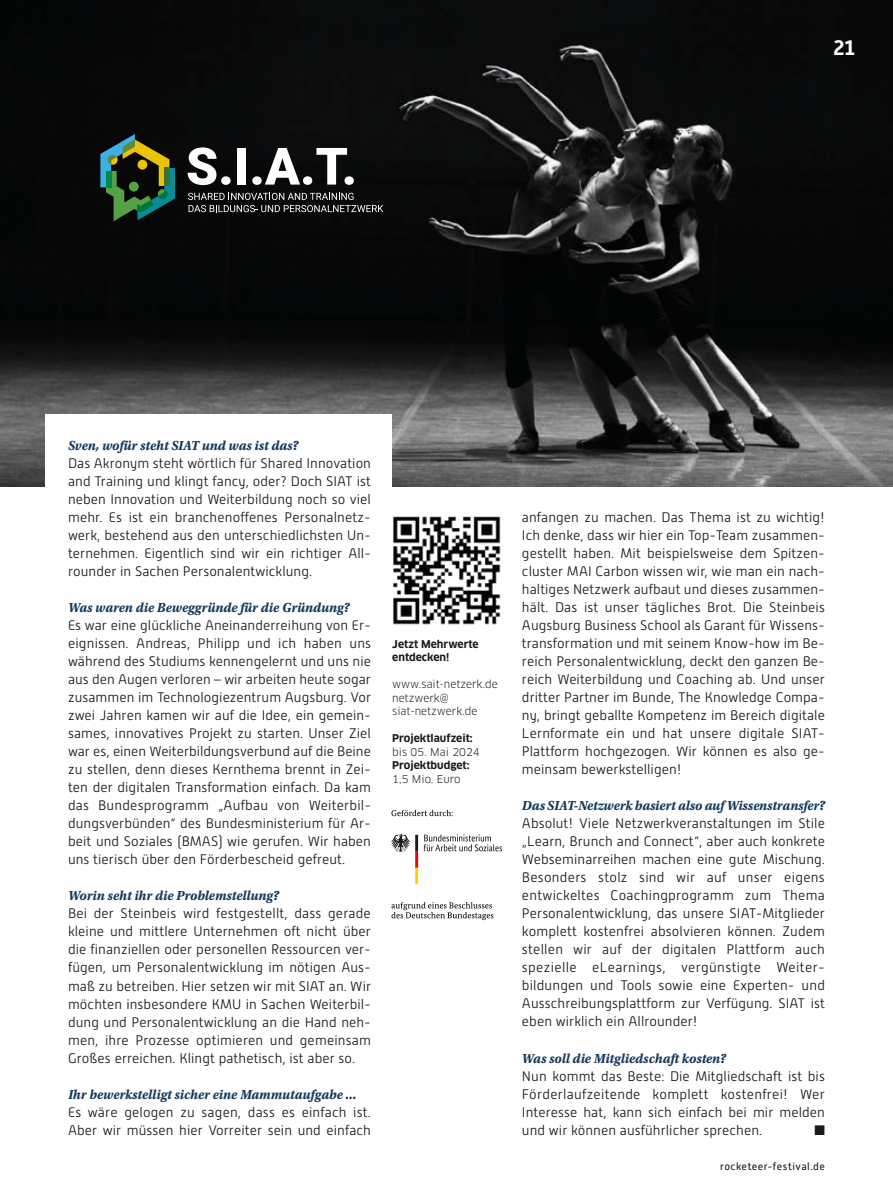
<style>
.page{position:relative;width:893px;height:1191px;background:#fff}
.page>*{position:absolute;margin:0;border:0;box-sizing:border-box;transform-origin:0 0}
.t1{font:700 21px "Alwyn New";color:#fff}
.t2{font:300 13.8px/18px "Alwyn New";letter-spacing:.005em;color:#1b1a19;text-align:justify}
.t3{font:13.8px "Utopia Std Bold Capt It";letter-spacing:-.005em;color:#13395d;scale:.95 1}
.t4{font:13.8px "Zapf Dingbats Std";color:#1b1a19}
.t5{font:10.5px/13.5px "Clan OT";color:#1b1a19}
.t6{font:700 10.5px/13.5px "Clan OT";color:#1b1a19}
.t7{font:10.5px "Alwyn New";letter-spacing:.045em;color:#1b1a19}
</style>
<div class="page">
<img style="left:0;top:0;width:893px;height:486px">
<svg style="left:391px;top:809px;width:62px;height:7px"></svg>
<svg style="left:391px;top:902px;width:102px;height:18px"></svg>
<svg style="left:391px;top:834px;width:27px;height:50px"></svg>
<svg style="left:424px;top:834px;width:78px;height:17px"></svg>
<img style="left:393px;top:516px;width:108px;height:109px">
<div style="left:45px;top:414px;width:347px;height:115px;background:#fff"></div>
<svg style="left:100px;top:134px;width:75px;height:87px;background:#2e4b2d"></svg>
<div style="left:129px;top:182px;width:10px;height:9px;background:#54a146;border-radius:50%"></div>
<svg style="left:188px;top:147px;width:43px;height:38px"></svg>
<div style="left:237px;top:148px;width:9px;height:37px;background:#fff"></div>
<svg style="left:252px;top:148px;width:102px;height:37px"></svg>
<svg style="left:188px;top:193px;width:195px;height:19px;background:#3f3f3f"></svg>
<h1 class="t1" style="left:833px;top:35px;width:23px">21</h1>
<p class="t3" style="left:68px;top:437px;width:244px">Sven, wofür steht SIAT und was ist das?</p>
<p class="t2" style="left:68px;top:454px;width:304px">Das Akronym steht wörtlich für Shared Innovation and Training und klingt fancy, oder? Doch SIAT ist neben Innovation und Weiterbildung noch so viel mehr. Es ist ein branchenoffenes Personalnetz&shy;werk, bestehend aus den unterschiedlichsten Un&shy;ternehmen. Eigentlich sind wir ein richtiger All&shy;rounder in Sachen Personalentwicklung.</p>
<p class="t3" style="left:68px;top:599px;width:298px">Was waren die Beweggründe für die Gründung?</p>
<p class="t2" style="left:68px;top:616px;width:305px">Es war eine glückliche Aneinanderreihung von Er&shy;eignissen. Andreas, Philipp und ich haben uns während des Studiums kennengelernt und uns nie aus den Augen verloren – wir arbeiten heute sogar zusammen im Technologiezentrum Augsburg. Vor zwei Jahren kamen wir auf die Idee, ein gemein&shy;sames, innovatives Projekt zu starten. Unser Ziel war es, einen Weiterbildungsverbund auf die Beine zu stellen, denn dieses Kernthema brennt in Zei&shy;ten der digitalen Transformation einfach. Da kam das Bundesprogramm „Aufbau von Weiterbil&shy;dungsverbünden“ des Bundesministerium für Ar&shy;beit und Soziales (BMAS) wie gerufen. Wir haben uns tierisch über den Förderbescheid gefreut.</p>
<p class="t3" style="left:68px;top:887px;width:223px">Worin seht ihr die Problemstellung?</p>
<p class="t2" style="left:68px;top:904px;width:305px">Bei der Steinbeis wird festgestellt, dass gerade kleine und mittlere Unternehmen oft nicht über die finanziellen oder personellen Ressourcen ver&shy;fügen, um Personalentwicklung im nötigen Aus&shy;maß zu betreiben. Hier setzen wir mit SIAT an. Wir möchten insbesondere KMU in Sachen Weiterbil&shy;dung und Personalentwicklung an die Hand neh&shy;men, ihre Prozesse optimieren und gemeinsam Großes erreichen. Klingt pathetisch, ist aber so.</p>
<p class="t3" style="left:68px;top:1085px;width:305px">Ihr bewerkstelligt sicher eine Mammutaufgabe ...</p>
<p class="t2" style="left:68px;top:1102px;width:304px">Es wäre gelogen zu sagen, dass es einfach ist.<br>Aber wir müssen hier Vorreiter sein und einfach</p>
<p class="t6" style="left:392px;top:637px;width:88px">Jetzt Mehrwerte entdecken!</p>
<p class="t5" style="left:392px;top:677px;width:107px">www.sait-netzerk.de netzwerk@ siat-netzwerk.de</p>
<p class="t6" style="left:392px;top:731px;width:82px">Projektlaufzeit:</p>
<p class="t5" style="left:392px;top:745px;width:89px">bis 05. Mai 2024</p>
<p class="t6" style="left:392px;top:758px;width:79px">Projektbudget:</p>
<p class="t5" style="left:392px;top:772px;width:70px">1,5 Mio. Euro</p>
<p class="t2" style="left:522px;top:508px;width:305px">anfangen zu machen. Das Thema ist zu wichtig!<br>Ich denke, dass wir hier ein Top-Team zusammen&shy;gestellt haben. Mit beispielsweise dem Spitzen&shy;cluster MAI Carbon wissen wir, wie man ein nach&shy;haltiges Netzwerk aufbaut und dieses zusammen&shy;hält. Das ist unser tägliches Brot. Die Steinbeis Augsburg Business School als Garant für Wissens&shy;transformation und mit seinem Know-how im Be&shy;reich Personalentwicklung, deckt den ganzen Be&shy;reich Weiterbildung und Coaching ab. Und unser dritter Partner im Bunde, The Knowledge Compa&shy;ny, bringt geballte Kompetenz im Bereich digitale Lernformate ein und hat unsere digitale SIAT-Plattform hochgezogen. Wir können es also ge&shy;meinsam bewerkstelligen!</p>
<p class="t3" style="left:522px;top:797px;width:320px">Das SIAT-Netzwerk basiert also auf Wissenstransfer?</p>
<p class="t2" style="left:522px;top:814px;width:305px">Absolut! Viele Netzwerkveranstaltungen im Stile „Learn, Brunch and Connect“, aber auch konkrete Webseminarreihen machen eine gute Mischung.<br>Besonders stolz sind wir auf unser eigens entwickeltes Coachingprogramm zum Thema Personalentwicklung, das unsere SIAT-Mitglieder komplett kostenfrei absolvieren können. Zudem stellen wir auf der digitalen Plattform auch spezielle eLearnings, vergünstigte Weiter&shy;bildungen und Tools sowie eine Experten- und Ausschreibungsplattform zur Verfügung. SIAT ist eben wirklich ein Allrounder!</p>
<p class="t3" style="left:522px;top:1049px;width:216px">Was soll die Mitgliedschaft kosten?</p>
<p class="t2" style="left:522px;top:1066px;width:304px">Nun kommt das Beste: Die Mitgliedschaft ist bis Förderlaufzeitende komplett kostenfrei! Wer Interesse hat, kann sich einfach bei mir melden und wir können ausführlicher sprechen.</p>
<p class="t4" style="left:814px;top:1123px;width:12px">■</p>
<p class="t7" style="left:720px;top:1160px;width:106px">rocketeer-festival.de</p>
</div>
